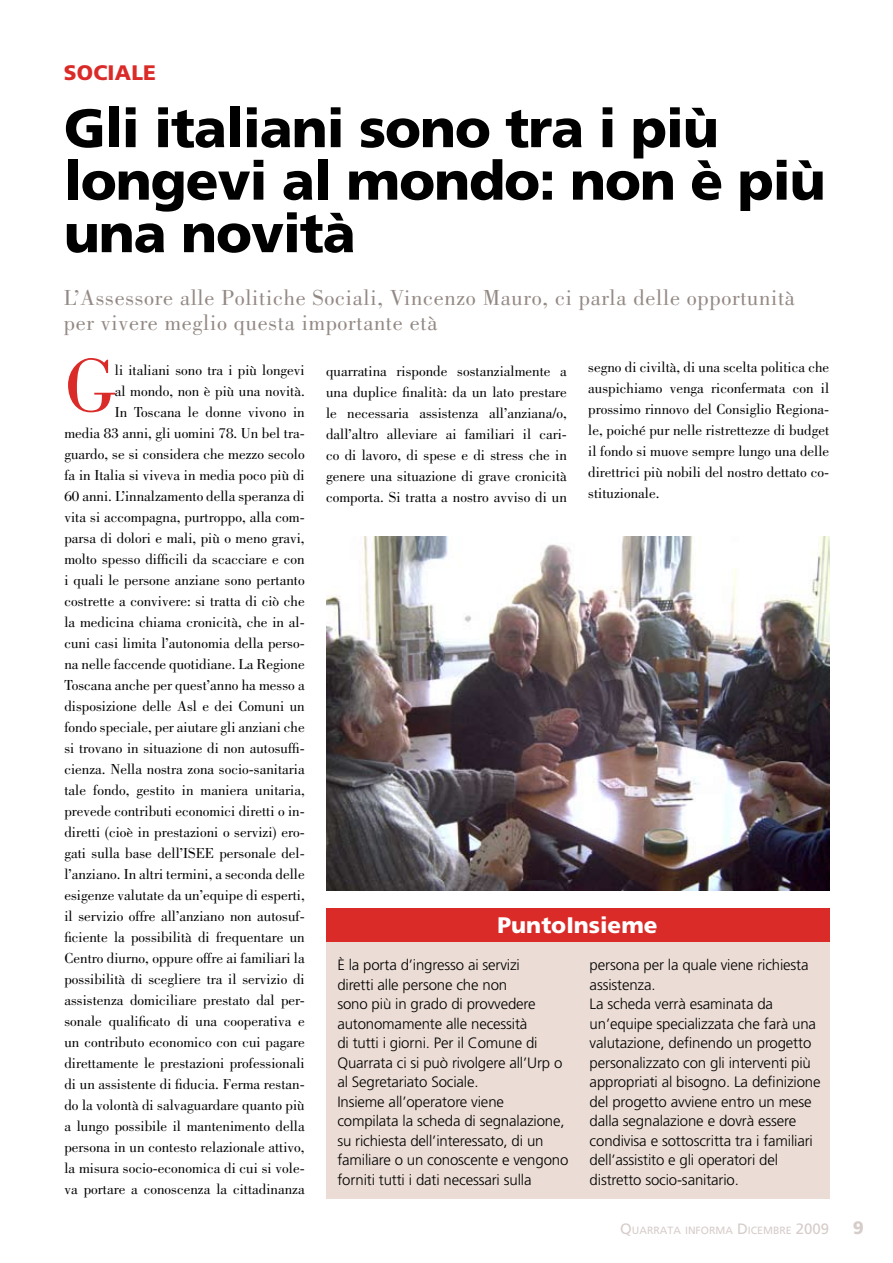
<style>
.page{position:relative;width:893px;height:1263px;background:#fff}
.page>*{position:absolute;margin:0;border:0;box-sizing:border-box;transform-origin:0 0}
.t1{font:77.85px "Bodoni";color:#da2b29}
.t2{font:900 54px/52.5px "Frutiger LT Std";letter-spacing:-.02em;color:#000}
.t3{font:22.5px/25.5px "Bodoni";letter-spacing:.03em;color:#938984}
.t4{font:900 22.5px "Frutiger LT Std";color:#fff}
.t5{font:900 21px "Frutiger LT Std";color:#da2b29}
.t6{font:15px/21px "Bodoni";color:#000;text-align:justify}
.t7{font:300 15px/19.5px "Frutiger LT Std";letter-spacing:-.01em;color:#000}
.t8{font:10.5px "Frutiger LT Std";color:#d6cdca}
.s1{font-size:15px}
</style>
<div class="page">
<img style="left:326px;top:536px;width:503px;height:355px">
<div style="left:326px;top:926px;width:503px;height:273px;background:#ebddd5"></div>
<div style="left:326px;top:908px;width:503px;height:34px;background:#da2b29"></div>
<h3 class="t5" style="left:64px;top:59px;width:27px">Sociale</h3>
<h2 class="t2" style="left:64px;top:102px;width:763px">Gli italiani sono tra i più longevi al mondo: non è più una novità</h2>
<h3 class="t3" style="left:64px;top:285px;width:733px">L’Assessore alle Politiche Sociali, Vincenzo Mauro, ci parla delle opportunità per vivere meglio questa importante età</h3>
<h1 class="t1" style="left:64px;top:342px;width:53px">G</h1>
<p class="t6" style="left:64px;top:360px;width:242px;text-align:right">li italiani sono tra i più longevi<br>al mondo, non è più una novità.<br>In Toscana le donne vivono in<br>media 83 anni, gli uomini 78. Un bel tra&shy;guardo, se si considera che mezzo secolo fa in Italia si viveva in media poco più di 60 anni. L’innalzamento della speranza di vita si accompagna, purtroppo, alla com&shy;parsa di dolori e mali, più o meno gravi, molto spesso difficili da scacciare e con i quali le persone anziane sono pertanto costrette a convivere: si tratta di ciò che la medicina chiama cronicità, che in al&shy;cuni casi limita l’autonomia della perso&shy;na nelle faccende quotidiane. La Regione Toscana anche per quest’anno ha messo a disposizione delle Asl e dei Comuni un fondo speciale, per aiutare gli anziani che si trovano in situazione di non autosuffi&shy;cienza. Nella nostra zona socio-sanitaria tale fondo, gestito in maniera unitaria, prevede contributi economici diretti o in&shy;diretti (cioè in prestazioni o servizi) ero&shy;gati sulla base dell’ISEE personale del&shy;l’anziano. In altri termini, a seconda delle esigenze valutate da un’equipe di esperti, il servizio offre all’anziano non autosuf&shy;ficiente la possibilità di frequentare un Centro diurno, oppure offre ai familiari la possibilità di scegliere tra il servizio di assistenza domiciliare prestato dal per&shy;sonale qualificato di una cooperativa e un contributo economico con cui pagare direttamente le prestazioni professionali di un assistente di fiducia. Ferma restan&shy;do la volontà di salvaguardare quanto più a lungo possibile il mantenimento della persona in un contesto relazionale attivo, la misura socio-economica di cui si vole&shy;va portare a conoscenza la cittadinanza</p>
<p class="t6" style="left:326px;top:361px;width:242px">quarratina risponde sostanzialmente a una duplice finalità: da un lato prestare le necessaria assistenza all’anziana/o, dall’altro alleviare ai familiari il cari&shy;co di lavoro, di spese e di stress che in genere una situazione di grave cronicità comporta. Si tratta a nostro avviso di un</p>
<p class="t6" style="left:588px;top:356px;width:242px">segno di civiltà, di una scelta politica che auspichiamo venga riconfermata con il prossimo rinnovo del Consiglio Regiona&shy;le, poiché pur nelle ristrettezze di budget il fondo si muove sempre lungo una delle direttrici più nobili del nostro dettato co&shy;stituzionale.</p>
<h3 class="t4" style="left:498px;top:912px;width:162px">PuntoInsieme</h3>
<p class="t7" style="left:337px;top:955px;width:233px">È la porta d’ingresso ai servizi<br>diretti alle persone che non<br>sono più in grado di provvedere autonomamente alle necessità<br>di tutti i giorni. Per il Comune di<br>Quarrata ci si può rivolgere all’Urp o al Segretariato Sociale.<br>Insieme all’operatore viene compilata la scheda di segnalazione, su richiesta dell’interessato, di un familiare o un conoscente e vengono forniti tutti i dati necessari sulla</p>
<p class="t7" style="left:590px;top:955px;width:232px">persona per la quale viene richiesta assistenza.<br>La scheda verrà esaminata da un’equipe specializzata che farà una valutazione, definendo un progetto personalizzato con gli interventi più appropriati al bisogno. La definizione del progetto avviene entro un mese dalla segnalazione e dovrà essere condivisa e sottoscritta tra i familiari dell’assistito e gli operatori del distretto socio-sanitario.</p>
<p class="t8" style="left:620px;top:1224px;width:210px"><span class="s1">Q</span>UARRATA INFORMA <span class="s1">D</span>ICEMBRE <span class="s1">2009</span></p>
</div>
